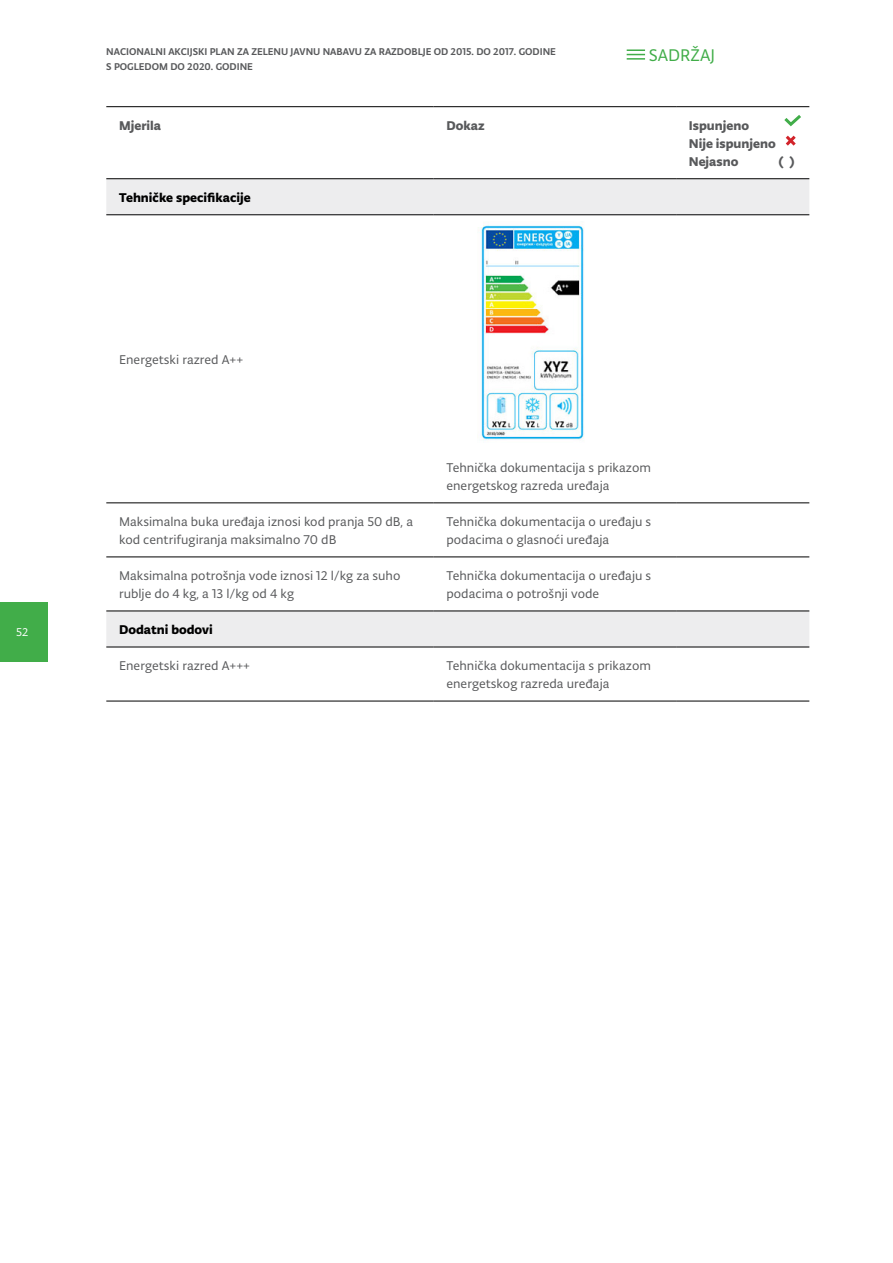
<style>
.page{position:relative;width:893px;height:1263px;background:#fff}
.page>*{position:absolute;margin:0;border:0;box-sizing:border-box;transform-origin:0 0}
.t1{font:18px "Typonine Sans Pro";color:#41ad49}
.t2{font:13.5px/18px "Typonine Sans Pro";color:#58595b}
.t3{font:700 13.5px/18px "Typonine Sans Pro";color:#58595b}
.t4{font:700 13.5px "Typonine Sans Pro";color:#000}
.t5{font:12px "Typonine Sans Pro";color:#fff}
.t6{font:500 10.5px/15px "Typonine Sans Pro";color:#58595b}
</style>
<div class="page">
<div style="left:0;top:602px;width:48px;height:59px;background:#41ad49"></div>
<svg style="left:627px;top:49px;width:18px;height:11px"></svg>
<svg style="left:106px;top:179px;width:703px;height:468px"></svg>
<svg style="left:106px;top:503px;width:703px;height:53px"></svg>
<svg style="left:106px;top:700px;width:703px;height:1px"></svg>
<hr style="left:106px;top:502px;width:328px;height:1px;background:#000">
<hr style="left:434px;top:502px;width:242px;height:1px;background:#000">
<hr style="left:676px;top:502px;width:133px;height:1px;background:#000">
<hr style="left:106px;top:556px;width:328px;height:1px;background:#000">
<hr style="left:434px;top:556px;width:242px;height:1px;background:#000">
<hr style="left:676px;top:556px;width:133px;height:1px;background:#000">
<hr style="left:106px;top:178px;width:328px;height:1px;background:#000">
<hr style="left:434px;top:178px;width:242px;height:1px;background:#000">
<hr style="left:676px;top:178px;width:133px;height:1px;background:#000">
<hr style="left:106px;top:214px;width:328px;height:1px;background:#000">
<hr style="left:434px;top:214px;width:242px;height:1px;background:#000">
<hr style="left:676px;top:214px;width:133px;height:1px;background:#000">
<hr style="left:106px;top:611px;width:328px;height:1px;background:#000">
<hr style="left:434px;top:611px;width:242px;height:1px;background:#000">
<hr style="left:676px;top:611px;width:133px;height:1px;background:#000">
<hr style="left:106px;top:647px;width:328px;height:1px;background:#000">
<hr style="left:434px;top:647px;width:242px;height:1px;background:#000">
<hr style="left:676px;top:647px;width:133px;height:1px;background:#000">
<hr style="left:106px;top:106px;width:328px;height:1px;background:#000">
<hr style="left:434px;top:106px;width:242px;height:1px;background:#000">
<hr style="left:676px;top:106px;width:133px;height:1px;background:#000">
<hr style="left:106px;top:701px;width:328px;height:1px;background:#000">
<hr style="left:434px;top:701px;width:242px;height:1px;background:#000">
<hr style="left:676px;top:701px;width:133px;height:1px;background:#000">
<img style="left:477px;top:221px;width:111px;height:221px">
<svg style="left:784px;top:115px;width:17px;height:31px"></svg>
<p class="t5" style="left:16px;top:625px;width:14px">52</p>
<p class="t6" style="left:106px;top:44px;width:451px">NACIONALNI AKCIJSKI PLAN ZA ZELENU JAVNU NABAVU ZA RAZDOBLJE OD 2015. DO 2017. GODINE<br>S POGLEDOM DO 2020. GODINE</p>
<h1 class="t1" style="left:649px;top:44px;width:68px">SADRŽAJ</h1>
<p class="t3" style="left:119px;top:117px;width:44px">Mjerila</p>
<p class="t3" style="left:446px;top:117px;width:40px">Dokaz</p>
<p class="t3" style="left:689px;top:117px;width:88px">Ispunjeno<br>Nije ispunjeno<br>Nejasno</p>
<p class="t3" style="left:779px;top:153px;width:17px">( )</p>
<p class="t4" style="left:119px;top:189px;width:133px">Tehničke specifikacije</p>
<p class="t2" style="left:119px;top:351px;width:126px">Energetski razred A++</p>
<p class="t2" style="left:446px;top:459px;width:206px">Tehnička dokumentacija s prikazom energetskog razreda uređaja</p>
<p class="t2" style="left:119px;top:513px;width:296px">Maksimalna buka uređaja iznosi kod pranja 50 dB, a kod centrifugiranja maksimalno 70 dB</p>
<p class="t2" style="left:446px;top:513px;width:206px">Tehnička dokumentacija o uređaju s podacima o glasnoći uređaja</p>
<p class="t2" style="left:119px;top:567px;width:283px">Maksimalna potrošnja vode iznosi 12 l/kg za suho rublje do 4 kg, a 13 l/kg od 4 kg</p>
<p class="t2" style="left:446px;top:567px;width:206px">Tehnička dokumentacija o uređaju s podacima o potrošnji vode</p>
<p class="t4" style="left:119px;top:622px;width:95px">Dodatni bodovi</p>
<p class="t2" style="left:119px;top:657px;width:133px">Energetski razred A+++</p>
<p class="t2" style="left:446px;top:657px;width:206px">Tehnička dokumentacija s prikazom energetskog razreda uređaja</p>
</div>
